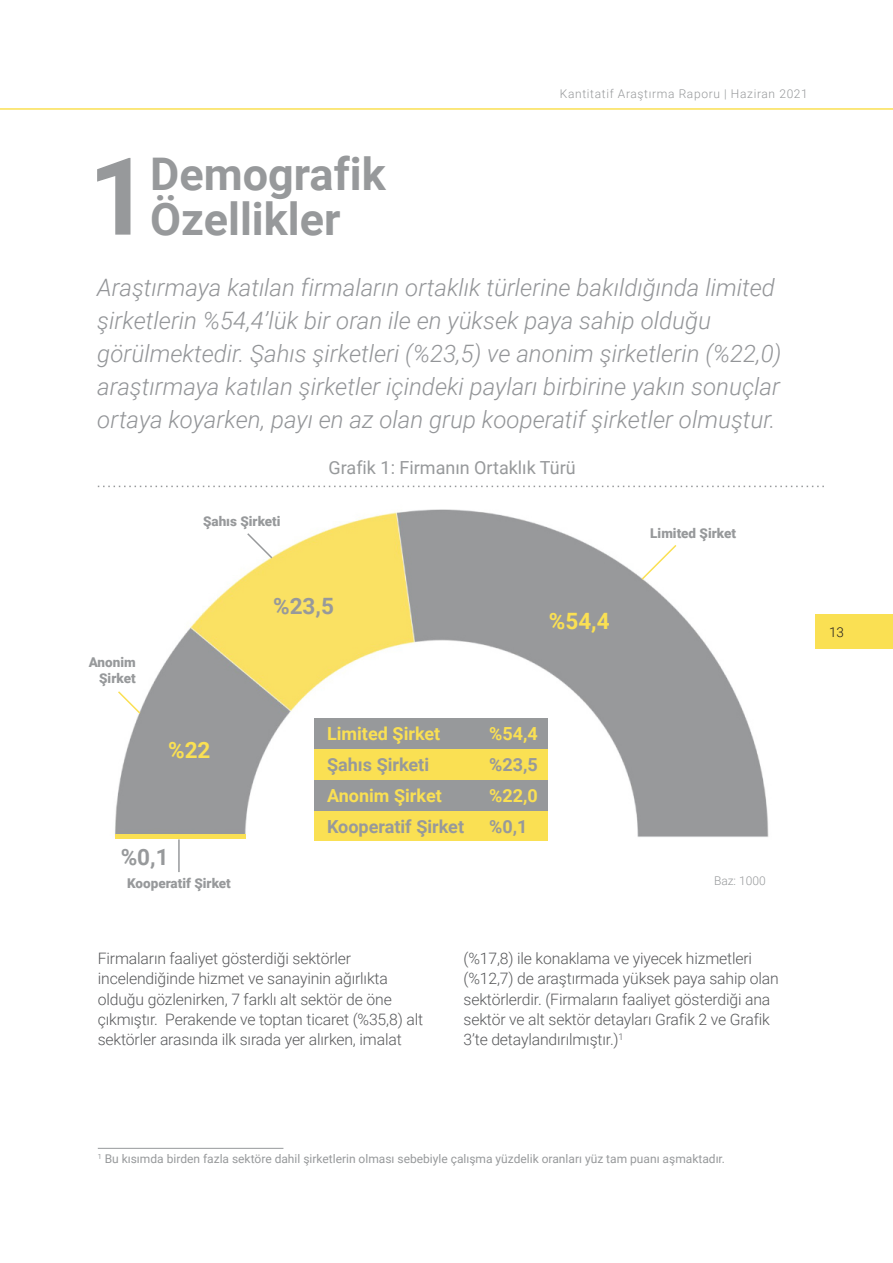
<style>
.page{position:relative;width:893px;height:1263px;background:#fff}
.page>*{position:absolute;margin:0;border:0;box-sizing:border-box;transform-origin:0 0}
.t1{font:700 107.7px "Roboto";color:#97999b}
.t2{font:700 45px/45px "Roboto";color:#97999b}
.t3{font:italic 300 24px/33px "Roboto";color:#939598}
.t4{font:700 22.5px "Roboto";color:#97999b}
.t5{font:700 22.5px "Roboto";color:#fae053}
.t6{font:700 18px "Roboto";color:#97999b}
.t7{font:700 18px "Roboto";color:#fae053}
.t8{font:18px "Roboto";color:#97999b}
.t9{font:300 15.75px/20.2px "Roboto";letter-spacing:-.01em;color:#58595b}
.t10{font:900 13.5px/15.8px "Roboto";color:#97999b;text-align:right}
.t11{font:300 13.5px "Roboto";color:#231f20}
.t12{font:12px "Roboto";color:#97999b}
.t13{font:300 12px "Roboto";letter-spacing:.055em;color:#97999b}
</style>
<div class="page">
<div style="left:815px;top:614px;width:78px;height:35px;background:#fae053"></div>
<hr style="left:0;top:108px;width:893px;height:2px;background:#fae053">
<hr style="left:0;top:308px;width:1px;height:955px;background:#97999b">
<img style="left:97px;top:485px;width:701px;height:354px">
<svg style="left:116px;top:690px;width:26px;height:25px"></svg>
<div style="left:115px;top:834px;width:130px;height:5px;background:#fae053"></div>
<div style="left:314px;top:719px;width:234px;height:30px;background:#97999b"></div>
<div style="left:314px;top:749px;width:234px;height:31px;background:#fae053"></div>
<div style="left:314px;top:810px;width:234px;height:31px;background:#fae053"></div>
<div style="left:314px;top:780px;width:234px;height:30px;background:#97999b"></div>
<svg style="left:640px;top:543px;width:38px;height:38px"></svg>
<svg style="left:246px;top:532px;width:28px;height:28px"></svg>
<hr style="left:178px;top:839px;width:2px;height:33px;background:#97999b">
<svg style="left:98px;top:486px;width:726px;height:1px"></svg>
<hr style="left:98px;top:1148px;width:185px;height:1px;background:#97999b">
<h1 class="t1" style="left:88px;top:154px;width:63px">1</h1>
<h2 class="t2" style="left:150px;top:156px;width:237px">Demografik<br>Özellikler</h2>
<p class="t13" style="left:560px;top:89px;width:250px">Kantitatif Araştırma Raporu | Haziran 2021</p>
<p class="t3" style="left:97px;top:274px;width:686px">Araştırmaya katılan firmaların ortaklık türlerine bakıldığında limited şirketlerin %54,4’lük bir oran ile en yüksek paya sahip olduğu görülmektedir. Şahıs şirketleri (%23,5) ve anonim şirketlerin (%22,0) araştırmaya katılan şirketler içindeki payları birbirine yakın sonuçlar ortaya koyarken, payı en az olan grup kooperatif şirketler olmuştur.</p>
<p class="t10" style="left:203px;top:514px;width:79px">Şahıs Şirketi</p>
<p class="t8" style="left:329px;top:461px;width:249px">Grafik 1: Firmanın Ortaklık Türü</p>
<p class="t10" style="left:89px;top:656px;width:49px">Anonim<br>Şirket</p>
<h3 class="t5" style="left:168px;top:741px;width:44px">%22</h3>
<h3 class="t4" style="left:121px;top:848px;width:49px">%0,1</h3>
<p class="t10" style="left:127px;top:877px;width:105px">Kooperatif Şirket</p>
<h3 class="t4" style="left:273px;top:597px;width:62px">%23,5</h3>
<h3 class="t5" style="left:549px;top:612px;width:62px">%54,4</h3>
<p class="t7" style="left:327px;top:726px;width:115px">Limited Şirket</p>
<p class="t7" style="left:489px;top:726px;width:50px">%54,4</p>
<p class="t6" style="left:327px;top:757px;width:104px">Şahıs Şirketi</p>
<p class="t6" style="left:489px;top:757px;width:50px">%23,5</p>
<p class="t7" style="left:327px;top:789px;width:116px">Anonim Şirket</p>
<p class="t7" style="left:489px;top:789px;width:50px">%22,0</p>
<p class="t6" style="left:327px;top:820px;width:139px">Kooperatif Şirket</p>
<p class="t6" style="left:489px;top:820px;width:40px">%0,1</p>
<p class="t10" style="left:650px;top:527px;width:87px">Limited Şirket</p>
<p class="t13" style="left:714px;top:876px;width:53px">Baz: 1000</p>
<p class="t9" style="left:98px;top:950px;width:327px">Firmaların faaliyet gösterdiği sektörler incelendiğinde hizmet ve sanayinin ağırlıkta olduğu gözlenirken, 7 farklı alt sektör de öne çıkmıştır. Perakende ve toptan ticaret (%35,8) alt sektörler arasında ilk sırada yer alırken, imalat</p>
<p class="t9" style="left:463px;top:950px;width:317px">(%17,8) ile konaklama ve yiyecek hizmetleri (%12,7) de araştırmada yüksek paya sahip olan sektörlerdir. (Firmaların faaliyet gösterdiği ana sektör ve alt sektör detayları Grafik 2 ve Grafik 3’te detaylandırılmıştır.)<sup>1</sup></p>
<p class="t11" style="left:829px;top:626px;width:16px">13</p>
<p class="t12" style="left:98px;top:1154px;width:629px"><sup>1</sup> Bu kısımda birden fazla sektöre dahil şirketlerin olması sebebiyle çalışma yüzdelik oranları yüz tam puanı aşmaktadır.</p>
</div>
